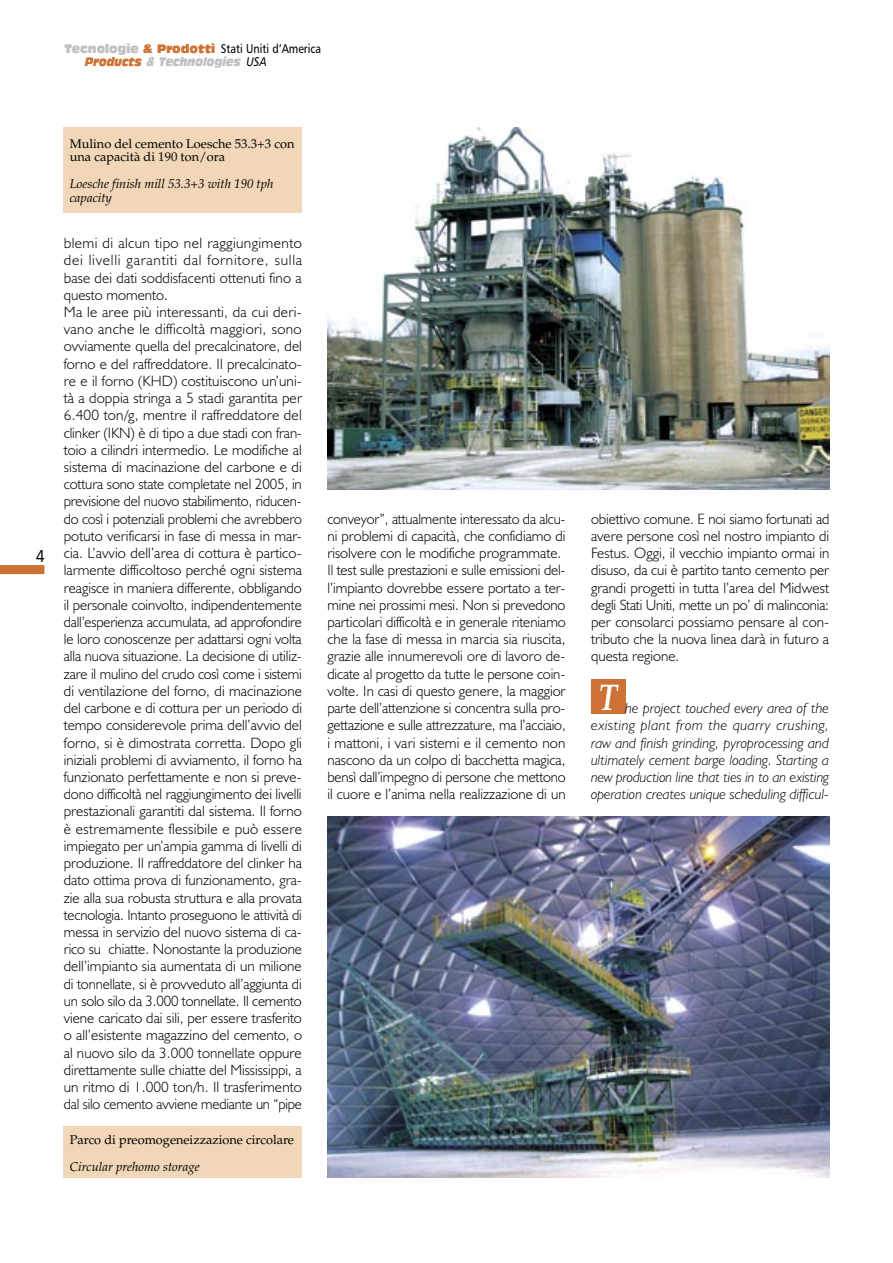
<style>
.page{position:relative;width:893px;height:1263px;background:#fff}
.page>*{position:absolute;margin:0;border:0;box-sizing:border-box;transform-origin:0 0}
.t1{font:italic 700 37.2px "Palatino";color:#fff;scale:.8 1}
.t2{font:17.25px "Humanist 777 BT Roman B";color:#000;scale:.85 1}
.t3{font:300 15px/17.2px "Humanist 521 BT";color:#000}
.t4{font:italic 300 14.85px/17.2px "Humanist 521 BT";color:#000;text-align:justify}
.t5{font:12.75px/13.5px "Palatino";color:#000}
.t6{font:italic 12.75px/13.5px "Palatino";color:#000}
.t7{font:12.6px "Humanist 777 BT Roman B";color:#000;scale:.85 1}
.t8{font:italic 12px "Antique Olive Nord";color:#c0c0c0;scale:.75 1}
.s1{font-family:"Antique Olive Nord";font-size:12px;color:#c0c0c0}
.s2{font-family:"Antique Olive Nord";font-size:12px;color:#ce7134}
.s3{color:#ce7134}
.s4{font-family:"Humanist 777 BT Italic B";font-style:normal;font-size:12.6px;color:#000}
</style>
<div class="page">
<div style="left:0;top:565px;width:44px;height:9px;background:#ce7134"></div>
<div style="left:64px;top:128px;width:238px;height:85px;background:#f1d6b7"></div>
<img style="left:327px;top:128px;width:502px;height:361px">
<img style="left:327px;top:816px;width:502px;height:362px">
<div style="left:64px;top:1126px;width:238px;height:52px;background:#f1d6b7"></div>
<div style="left:591px;top:679px;width:34px;height:34px;background:#ce7134"></div>
<p class="t7" style="left:65px;top:40px;width:303px"><span class="s1">Tecnologie</span> <span class="s2">&amp; Prodotti</span> Stati Uniti d’America</p>
<p class="t8" style="left:85px;top:54px;width:244px"><span class="s3">Products</span> &amp; Technologies <span class="s4">USA</span></p>
<p class="t2" style="left:36px;top:545px;width:11px">4</p>
<p class="t5" style="left:70px;top:137px;width:226px">Mulino del cemento Loesche 53.3+3 con una capacità di 190 ton/ora</p>
<p class="t6" style="left:70px;top:178px;width:205px">Loesche finish mill 53.3+3 with 190 tph capacity</p>
<p class="t3" style="left:64px;top:234px;width:240px">blemi di alcun tipo nel raggiungimento dei livelli garantiti dal fornitore, sulla base dei dati soddisfacenti ottenuti fino a questo momento.<br>Ma le aree più interessanti, da cui deri&shy;vano anche le difficoltà maggiori, sono ovviamente quella del precalcinatore, del forno e del raffreddatore. Il precalcinato&shy;re e il forno (KHD) costituiscono un’uni&shy;tà a doppia stringa a 5 stadi garantita per 6.400 ton/g, mentre il raffreddatore del clinker (IKN) è di tipo a due stadi con fran&shy;toio a cilindri intermedio. Le modifiche al sistema di macinazione del carbone e di cottura sono state completate nel 2005, in previsione del nuovo stabilimento, riducen&shy;do così i potenziali problemi che avrebbero potuto verificarsi in fase di messa in mar&shy;cia. L’avvio dell’area di cottura è partico&shy;larmente difficoltoso perché ogni sistema reagisce in maniera differente, obbligando il personale coinvolto, indipendentemente dall’esperienza accumulata, ad approfondire le loro conoscenze per adattarsi ogni volta alla nuova situazione. La decisione di utiliz&shy;zare il mulino del crudo così come i sistemi di ventilazione del forno, di macinazione del carbone e di cottura per un periodo di tempo considerevole prima dell’avvio del forno, si è dimostrata corretta. Dopo gli iniziali problemi di avviamento, il forno ha funzionato perfettamente e non si preve&shy;dono difficoltà nel raggiungimento dei livelli prestazionali garantiti dal sistema. Il forno è estremamente flessibile e può essere impiegato per un’ampia gamma di livelli di produzione. Il raffreddatore del clinker ha dato ottima prova di funzionamento, gra&shy;zie alla sua robusta struttura e alla provata tecnologia. Intanto proseguono le attività di messa in servizio del nuovo sistema di ca&shy;rico su chiatte. Nonostante la produzione dell’impianto sia aumentata di un milione di tonnellate, si è provveduto all’aggiunta di un solo silo da 3.000 tonnellate. Il cemento viene caricato dai sili, per essere trasferito o all’esistente magazzino del cemento, o al nuovo silo da 3.000 tonnellate oppure direttamente sulle chiatte del Mississippi, a un ritmo di 1.000 ton/h. Il trasferimento dal silo cemento avviene mediante un “pipe</p>
<p class="t5" style="left:70px;top:1133px;width:226px">Parco di preomogeneizzazione circolare</p>
<p class="t6" style="left:70px;top:1160px;width:132px">Circular prehomo storage</p>
<p class="t3" style="left:327px;top:510px;width:240px">conveyor”, attualmente interessato da alcu&shy;ni problemi di capacità, che confidiamo di risolvere con le modifiche programmate.<br>Il test sulle prestazioni e sulle emissioni del&shy;l’impianto dovrebbe essere portato a ter&shy;mine nei prossimi mesi. Non si prevedono particolari difficoltà e in generale riteniamo che la fase di messa in marcia sia riuscita, grazie alle innumerevoli ore di lavoro de&shy;dicate al progetto da tutte le persone coin&shy;volte. In casi di questo genere, la maggior parte dell’attenzione si concentra sulla pro&shy;gettazione e sulle attrezzature, ma l’acciaio, i mattoni, i vari sistemi e il cemento non nascono da un colpo di bacchetta magica, bensì dall’impegno di persone che mettono il cuore e l’anima nella realizzazione di un</p>
<p class="t3" style="left:591px;top:510px;width:240px;text-align:justify">obiettivo comune. E noi siamo fortunati ad avere persone così nel nostro impianto di Festus. Oggi, il vecchio impianto ormai in disuso, da cui è partito tanto cemento per grandi progetti in tutta l’area del Midwest degli Stati Uniti, mette un po’ di malinconia: per consolarci possiamo pensare al con&shy;tributo che la nuova linea darà in futuro a questa regione.</p>
<h1 class="t1" style="left:599px;top:675px;width:24px">T</h1>
<p class="t4" style="left:591px;top:699px;width:240px;text-indent:34px">he project touched every area of the existing plant from the quarry crushing, raw and finish grinding, pyroprocessing and ultimately cement barge loading. Starting a new production line that ties in to an existing operation creates unique scheduling difficul-</p>
</div>
